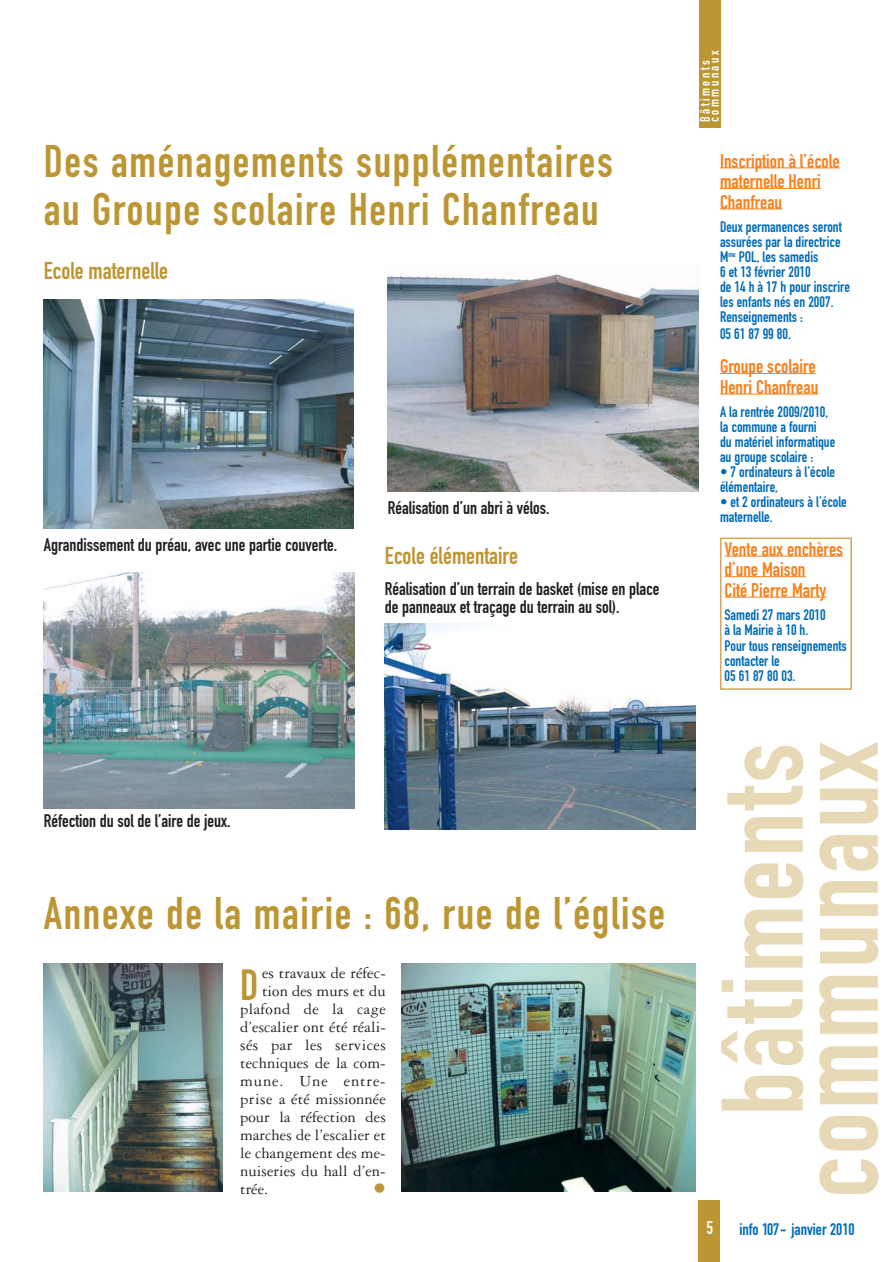
<style>
.page{position:relative;width:892px;height:1262px;background:#fff}
.page>*{position:absolute;margin:0;border:0;box-sizing:border-box;transform-origin:0 0}
.t1{font:114px "DIN Engschrift Alternate";letter-spacing:.025em;color:#e7d8b6}
.t2{font:45px/48px "DIN Engschrift Alternate";letter-spacing:.035em;color:#bc9633}
.t3{font:43.05px "DIN Engschrift Alternate";color:#bc9633}
.t4{font:24px "DIN Engschrift Alternate";color:#bc9633}
.t5{font:19.5px/20.5px "DIN Engschrift Alternate";color:#f5821f}
.t6{font:18px/18px "DIN Engschrift Alternate";color:#231f20}
.t7{font:18px "DIN Engschrift Alternate";color:#fff}
.t8{font:16.5px "Garamond Three";letter-spacing:.005em;color:#231f20}
.t9{font:16.5px "Garamond Three";letter-spacing:.025em;color:#231f20}
.t10{font:16.5px "DIN Engschrift Alternate";color:#006bb6}
.t11{font:16.5px "Garamond Three";letter-spacing:.055em;color:#231f20}
.t12{font:15px/15px "DIN Engschrift Alternate";color:#006bb6}
.t13{font:13.5px "DIN Engschrift Alternate";letter-spacing:.185em;color:#fff}
</style>
<div class="page">
<img style="left:43px;top:0;width:809px;height:1261px">
<svg style="left:375px;top:1183px;width:9px;height:9px"></svg>
<h2 class="t2" style="left:44px;top:142px;width:571px">Des aménagements supplémentaires au Groupe scolaire Henri Chanfreau</h2>
<h3 class="t4" style="left:44px;top:262px;width:126px">Ecole maternelle</h3>
<p class="t6" style="left:44px;top:537px;width:295px">Agrandissement du préau, avec une partie couverte.</p>
<p class="t6" style="left:388px;top:500px;width:163px">Réalisation d’un abri à vélos.</p>
<h3 class="t4" style="left:385px;top:547px;width:135px">Ecole élémentaire</h3>
<p class="t6" style="left:385px;top:581px;width:276px">Réalisation d’un terrain de basket (mise en place de panneaux et traçage du terrain au sol).</p>
<p class="t6" style="left:44px;top:813px;width:188px">Réfection du sol de l’aire de jeux.</p>
<h2 class="t2" style="left:44px;top:893px;width:623px">Annexe de la mairie : 68, rue de l’église</h2>
<h3 class="t3" style="left:240px;top:968px;width:20px">D</h3>
<p class="t8" style="left:262px;top:967px;width:125px">es travaux de réfec-</p>
<p class="t8" style="left:262px;top:985px;width:125px">tion des murs et du</p>
<p class="t9" style="left:240px;top:1003px;width:147px">plafond de la cage</p>
<p class="t8" style="left:240px;top:1021px;width:147px">d’escalier ont été réali-</p>
<p class="t9" style="left:240px;top:1039px;width:147px">sés par les services</p>
<p class="t8" style="left:240px;top:1057px;width:147px">techniques de la com-</p>
<p class="t11" style="left:240px;top:1075px;width:147px">mune. Une entre-</p>
<p class="t8" style="left:240px;top:1093px;width:147px">prise a été missionnée</p>
<p class="t8" style="left:240px;top:1111px;width:147px">pour la réfection des</p>
<p class="t8" style="left:240px;top:1129px;width:147px">marches de l’escalier et</p>
<p class="t8" style="left:240px;top:1147px;width:147px">le changement des me-</p>
<p class="t8" style="left:240px;top:1165px;width:147px">nuiseries du hall d’en-</p>
<p class="t8" style="left:240px;top:1183px;width:30px">trée.</p>
<p class="t13" style="left:700px;top:122px;width:63px;rotate:-90deg">Bâtiments</p>
<p class="t13" style="left:709px;top:122px;width:73px;rotate:-90deg">communaux</p>
<h3 class="t5" style="left:720px;top:152px;width:121px">Inscription à l’école maternelle Henri<br>Chanfreau</h3>
<p class="t12" style="left:720px;top:221px;width:131px">Deux permanences seront assurées par la directrice<br>M<sup>me</sup> POL, les samedis<br>6 et 13 février 2010<br>de 14 h à 17 h pour inscrire les enfants nés en 2007.<br>Renseignements :</p>
<p class="t12" style="left:720px;top:327px;width:72px">05 61 87 99 80.</p>
<h3 class="t5" style="left:720px;top:358px;width:100px">Groupe scolaire<br>Henri Chanfreau</h3>
<p class="t12" style="left:720px;top:406px;width:117px">A la rentrée 2009/2010, la commune a fourni<br>du matériel informatique au groupe scolaire :</p>
<p class="t12" style="left:720px;top:466px;width:117px">• 7 ordinateurs à l’école élémentaire,</p>
<p class="t12" style="left:720px;top:496px;width:128px">• et 2 ordinateurs à l’école maternelle.</p>
<h3 class="t5" style="left:724px;top:540px;width:120px">Vente aux enchères d’une Maison<br>Cité Pierre Marty</h3>
<p class="t12" style="left:724px;top:609px;width:124px">Samedi 27 mars 2010<br>à la Mairie à 10 h.<br>Pour tous renseignements contacter le<br>05 61 87 80 03.</p>
<h1 class="t1" style="left:721px;top:1115px;width:374px;rotate:-90deg">bâtiments</h1>
<h1 class="t1" style="left:796px;top:1199px;width:460px;rotate:-90deg">communaux</h1>
<p class="t7" style="left:706px;top:1221px;width:8px">5</p>
<p class="t10" style="left:739px;top:1222px;width:117px">info 107- janvier 2010</p>
</div>
